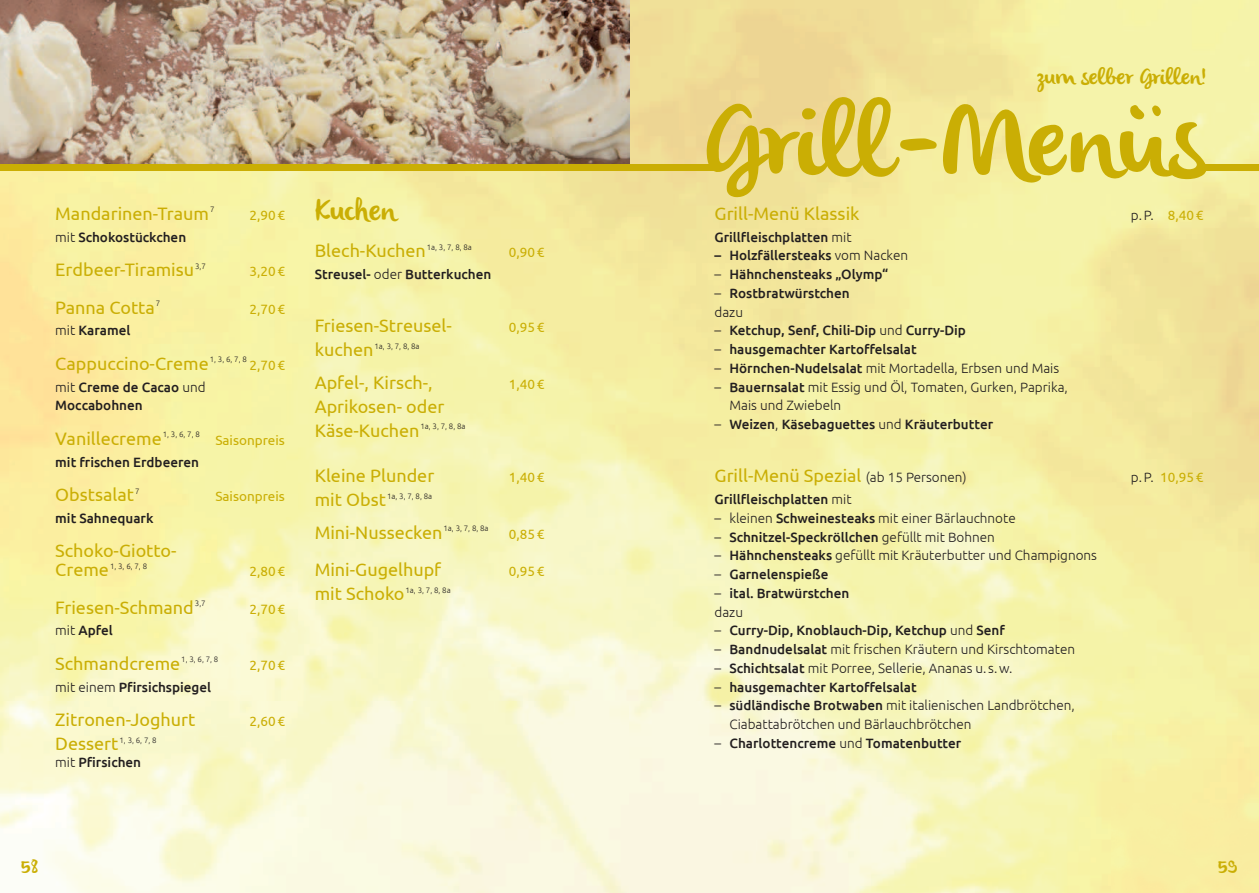
<style>
.page{position:relative;width:1259px;height:893px;background:#fff}
.page>*{position:absolute;margin:0;border:0;box-sizing:border-box;transform-origin:0 0}
.t1{font:102px "olivier";color:#caae04}
.t2{font:30px "olivier";color:#caae04}
.t3{font:22.5px "olivier";color:#caae04}
.t4{font:18px/18.8px "Ubuntu";color:#caae04}
.t5{font:18px "olivier";color:#caae04}
.t6{font:500 13.5px/18.8px "Ubuntu";color:#231f20}
.t7{font:300 13.5px/18.8px "Ubuntu";color:#231f20}
.t8{font:13.5px "Ubuntu";color:#caae04}
.t9{font:300 7.8px "Ubuntu";color:#231f20}
.s1{font-weight:300}
.s2{font-weight:300;color:#231f20}
.s3{font-weight:500}
.s4{font-weight:300;font-size:13.5px;color:#231f20}
</style>
<div class="page">
<img style="left:0;top:0;width:1259px;height:893px">
<img style="left:0;top:0;width:629px;height:164px">
<div style="left:0;top:164px;width:642px;height:7px;background:#caae04"></div>
<div style="left:628px;top:164px;width:86px;height:7px;background:#caae04"></div>
<div style="left:1202px;top:164px;width:57px;height:7px;background:#caae04"></div>
<h3 class="t4" style="left:55px;top:204px;width:155px">Mandarinen-Traum</h3>
<p class="t9" style="left:210px;top:205px;width:6px">7</p>
<p class="t6" style="left:55px;top:227px;width:132px"><span class="s1">mit</span> Schokostückchen</p>
<h3 class="t4" style="left:55px;top:260px;width:140px">Erdbeer-Tiramisu</h3>
<p class="t9" style="left:195px;top:261px;width:12px">3,7</p>
<h3 class="t4" style="left:55px;top:297px;width:101px">Panna Cotta</h3>
<p class="t9" style="left:156px;top:299px;width:6px">7</p>
<p class="t8" style="left:249px;top:207px;width:37px">2,90 €</p>
<p class="t8" style="left:249px;top:263px;width:37px">3,20 €</p>
<p class="t8" style="left:249px;top:301px;width:37px">2,70 €</p>
<p class="t6" style="left:55px;top:321px;width:77px"><span class="s1">mit</span> Karamel</p>
<h3 class="t4" style="left:55px;top:354px;width:155px">Cappuccino-Creme</h3>
<p class="t9" style="left:210px;top:355px;width:39px">1, 3, 6, 7, 8</p>
<p class="t8" style="left:249px;top:357px;width:37px">2,70 €</p>
<p class="t6" style="left:55px;top:377px;width:152px"><span class="s1">mit</span> Creme de Cacao <span class="s1">und<br></span>Moccabohnen</p>
<h3 class="t4" style="left:55px;top:429px;width:108px">Vanillecreme</h3>
<p class="t9" style="left:163px;top:430px;width:39px">1, 3, 6, 7, 8</p>
<p class="t8" style="left:215px;top:432px;width:71px">Saisonpreis</p>
<p class="t6" style="left:55px;top:452px;width:145px">mit frischen Erdbeeren</p>
<h3 class="t4" style="left:55px;top:485px;width:80px">Obstsalat</h3>
<p class="t9" style="left:135px;top:486px;width:6px">7</p>
<p class="t8" style="left:215px;top:488px;width:71px">Saisonpreis</p>
<p class="t6" style="left:55px;top:508px;width:100px">mit Sahnequark</p>
<h3 class="t4" style="left:55px;top:541px;width:123px">Schoko-Giotto-<br>Creme</h3>
<p class="t9" style="left:110px;top:561px;width:39px">1, 3, 6, 7, 8</p>
<h3 class="t4" style="left:55px;top:597px;width:140px">Friesen-Schmand</h3>
<p class="t9" style="left:195px;top:599px;width:12px">3,7</p>
<p class="t6" style="left:55px;top:621px;width:59px"><span class="s1">mit</span> Apfel</p>
<h3 class="t4" style="left:55px;top:654px;width:126px">Schmandcreme</h3>
<p class="t9" style="left:181px;top:655px;width:39px">1, 3, 6, 7, 8</p>
<p class="t8" style="left:249px;top:563px;width:37px">2,80 €</p>
<p class="t8" style="left:249px;top:601px;width:37px">2,70 €</p>
<p class="t8" style="left:249px;top:657px;width:37px">2,70 €</p>
<p class="t6" style="left:55px;top:677px;width:157px"><span class="s1">mit einem</span> Pfirsichspiegel</p>
<h3 class="t4" style="left:55px;top:710px;width:142px">Zitronen-Joghurt</h3>
<p class="t8" style="left:249px;top:713px;width:37px">2,60 €</p>
<h3 class="t4" style="left:55px;top:734px;width:65px">Dessert</h3>
<p class="t9" style="left:119px;top:735px;width:39px">1, 3, 6, 7, 8</p>
<p class="t6" style="left:55px;top:752px;width:87px"><span class="s1">mit</span> Pfirsichen</p>
<h2 class="t2" style="left:315px;top:197px;width:83px">Kuchen</h2>
<h3 class="t4" style="left:315px;top:241px;width:113px">Blech-Kuchen</h3>
<p class="t9" style="left:427px;top:242px;width:47px">1a, 3, 7, 8, 8a</p>
<p class="t8" style="left:509px;top:245px;width:37px">0,90 €</p>
<p class="t6" style="left:315px;top:265px;width:178px">Streusel- <span class="s1">oder</span> Butterkuchen</p>
<h3 class="t4" style="left:315px;top:316px;width:139px">Friesen-Streusel-</h3>
<p class="t8" style="left:509px;top:320px;width:37px">0,95 €</p>
<h3 class="t4" style="left:315px;top:340px;width:60px">kuchen</h3>
<p class="t9" style="left:374px;top:341px;width:47px">1a, 3, 7, 8, 8a</p>
<h3 class="t4" style="left:315px;top:372px;width:119px">Apfel-, Kirsch-,</h3>
<p class="t8" style="left:509px;top:376px;width:37px">1,40 €</p>
<h3 class="t4" style="left:315px;top:394px;width:131px;line-height:24px">Aprikosen- oder<br>Käse-Kuchen</h3>
<p class="t9" style="left:420px;top:422px;width:47px">1a, 3, 7, 8, 8a</p>
<h3 class="t4" style="left:315px;top:466px;width:121px">Kleine Plunder</h3>
<p class="t8" style="left:509px;top:470px;width:37px">1,40 €</p>
<h3 class="t4" style="left:315px;top:490px;width:73px">mit Obst</h3>
<p class="t9" style="left:387px;top:491px;width:47px">1a, 3, 7, 8, 8a</p>
<h3 class="t4" style="left:315px;top:522px;width:129px">Mini-Nussecken</h3>
<p class="t9" style="left:443px;top:524px;width:47px">1a, 3, 7, 8, 8a</p>
<p class="t8" style="left:509px;top:526px;width:37px">0,85 €</p>
<h3 class="t4" style="left:315px;top:560px;width:128px">Mini-Gugelhupf</h3>
<p class="t8" style="left:509px;top:563px;width:37px">0,95 €</p>
<h3 class="t4" style="left:315px;top:584px;width:91px">mit Schoko</h3>
<p class="t9" style="left:405px;top:585px;width:47px">1a, 3, 7, 8, 8a</p>
<h3 class="t3" style="left:1036px;top:67px;width:171px">zum selber Grillen!</h3>
<h1 class="t1" style="left:704px;top:98px;width:502px">Grill-Menüs</h1>
<h3 class="t4" style="left:714px;top:204px;width:147px">Grill-Menü Klassik</h3>
<p class="t8" style="left:1130px;top:207px;width:74px"><span class="s2">p. P.</span> 8,40 €</p>
<p class="t6" style="left:714px;top:227px;width:138px">Grillfleischplatten <span class="s1">mit</span></p>
<p class="t6" style="left:714px;top:246px;width:195px">– Holzfällersteaks <span class="s1">vom Nacken</span></p>
<p class="t6" style="left:714px;top:265px;width:175px"><span class="s1">–</span> Hähnchensteaks „Olymp“</p>
<p class="t6" style="left:714px;top:283px;width:137px"><span class="s1">–</span> Rostbratwürstchen <span class="s1">dazu</span></p>
<p class="t6" style="left:714px;top:321px;width:253px"><span class="s1">–</span> Ketchup, Senf, Chili-Dip <span class="s1">und</span> Curry-Dip</p>
<p class="t6" style="left:714px;top:340px;width:204px"><span class="s1">–</span> hausgemachter Kartoffelsalat</p>
<p class="t7" style="left:714px;top:358px;width:346px">– <span class="s3">Hörnchen-Nudelsalat</span> mit Mortadella, Erbsen und Mais</p>
<p class="t7" style="left:729px;top:377px;width:340px;text-indent:-15px">– <span class="s3">Bauernsalat</span> mit Essig und Öl, Tomaten, Gurken, Paprika,<br>Mais und Zwiebeln</p>
<p class="t6" style="left:714px;top:415px;width:280px"><span class="s1">–</span> Weizen<span class="s1">,</span> Käsebaguettes <span class="s1">und</span> Kräuterbutter</p>
<h3 class="t4" style="left:714px;top:466px;width:253px">Grill-Menü Spezial <span class="s4">(ab 15 Personen)</span></h3>
<p class="t8" style="left:1130px;top:470px;width:74px"><span class="s2">p. P.</span> 10,95 €</p>
<p class="t6" style="left:714px;top:490px;width:138px">Grillfleischplatten <span class="s1">mit</span></p>
<p class="t7" style="left:714px;top:508px;width:303px">– kleinen <span class="s3">Schweinesteaks</span> mit einer Bärlauchnote</p>
<p class="t6" style="left:714px;top:527px;width:282px"><span class="s1">–</span> Schnitzel-Speckröllchen <span class="s1">gefüllt mit Bohnen</span></p>
<p class="t7" style="left:714px;top:546px;width:384px">– <span class="s3">Hähnchensteaks</span> gefüllt mit Kräuterbutter und Champignons</p>
<p class="t6" style="left:714px;top:565px;width:115px"><span class="s1">–</span> Garnelenspieße</p>
<p class="t6" style="left:714px;top:583px;width:136px"><span class="s1">–</span> ital. Bratwürstchen <span class="s1">dazu</span></p>
<p class="t6" style="left:714px;top:621px;width:292px"><span class="s1">–</span> Curry-Dip, Knoblauch-Dip, Ketchup <span class="s1">und</span> Senf</p>
<p class="t7" style="left:714px;top:640px;width:362px">– <span class="s3">Bandnudelsalat</span> mit frischen Kräutern und Kirschtomaten</p>
<p class="t7" style="left:714px;top:658px;width:299px">– <span class="s3">Schichtsalat</span> mit Porree, Sellerie, Ananas u. s. w.</p>
<p class="t6" style="left:714px;top:677px;width:204px"><span class="s1">–</span> hausgemachter Kartoffelsalat</p>
<p class="t7" style="left:729px;top:696px;width:347px;text-indent:-15px">– <span class="s3">südländische Brotwaben</span> mit italienischen Landbrötchen,<br>Ciabattabrötchen und Bärlauchbrötchen</p>
<p class="t6" style="left:714px;top:733px;width:248px"><span class="s1">–</span> Charlottencreme <span class="s1">und</span> Tomatenbutter</p>
<h3 class="t5" style="left:21px;top:860px;width:19px">58</h3>
<h3 class="t5" style="left:1218px;top:860px;width:21px">59</h3>
</div>
